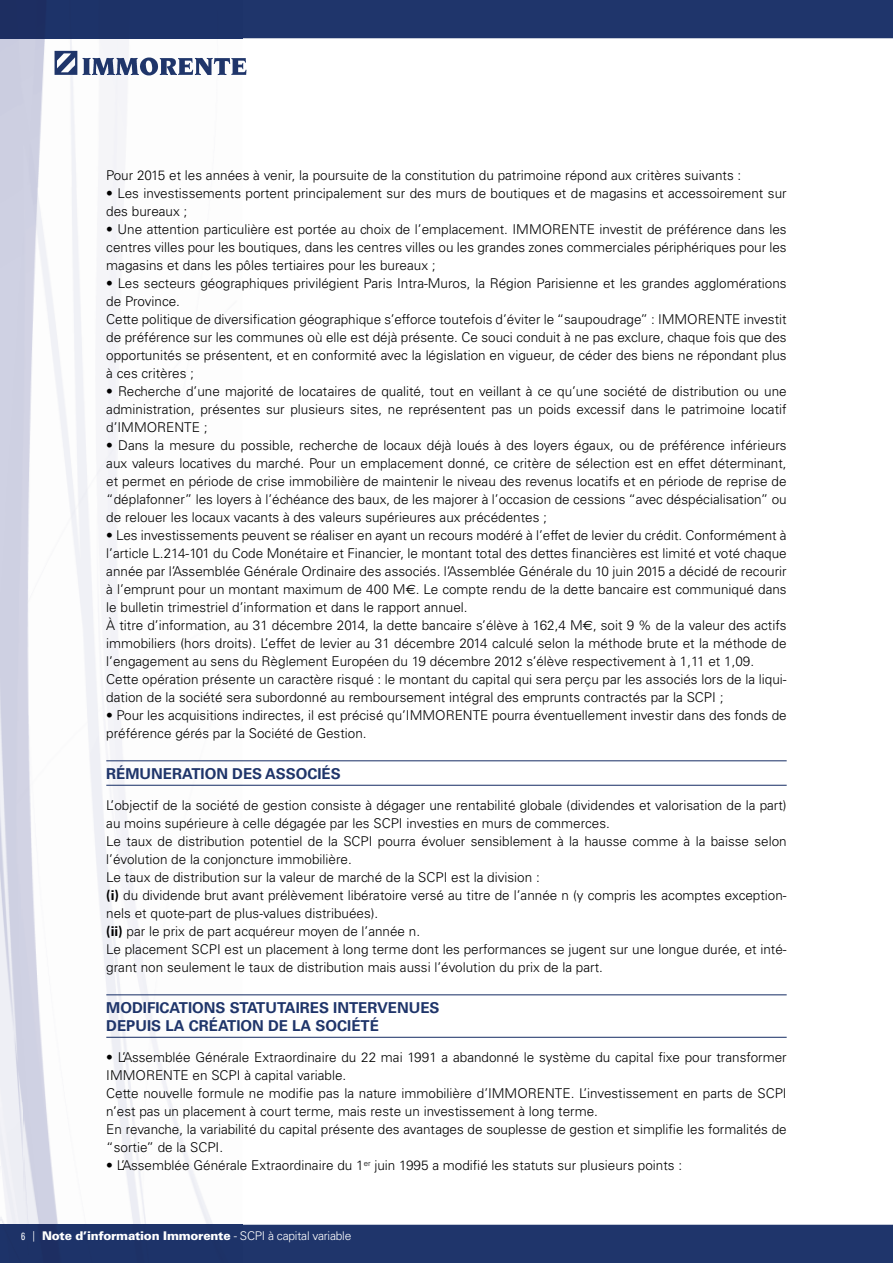
<style>
.page{position:relative;width:893px;height:1263px;background:#fff}
.page>*{position:absolute;margin:0;border:0;box-sizing:border-box;transform-origin:0 0}
.t1{font:700 15px/18px "Univers";color:#1f356a}
.t2{font:300 13.5px/18px "Univers";color:#000}
.t3{font:900 12px "Univers";letter-spacing:-.02em;color:#fff}
.s1{font-family:"Euro Sans";font-weight:400}
.s2{font-weight:700}
.s3{font-weight:400;font-stretch:condensed;font-size:10.5px}
.s4{font-weight:300}
</style>
<div class="page">
<img style="left:0;top:38px;width:16px;height:1187px">
<img style="left:16px;top:188px;width:226px;height:1037px">
<img style="left:15px;top:38px;width:227px;height:150px">
<img style="left:53px;top:51px;width:194px;height:26px">
<div style="left:242px;top:0;width:651px;height:38px;background:#1f356b"></div>
<div style="left:0;top:0;width:242px;height:38px;background:#1d3369"></div>
<div style="left:242px;top:1225px;width:651px;height:38px;background:#1f356b"></div>
<div style="left:0;top:1225px;width:242px;height:38px;background:#1d3369"></div>
<hr style="left:106px;top:760px;width:681px;height:1px;background:#1f356a">
<hr style="left:106px;top:785px;width:681px;height:1px;background:#1f356a">
<hr style="left:106px;top:994px;width:681px;height:1px;background:#1f356a">
<hr style="left:106px;top:1037px;width:681px;height:1px;background:#1f356a">
<p class="t2" style="left:106px;top:167px;width:636px">Pour 2015 et les années à venir, la poursuite de la constitution du patrimoine répond aux critères suivants :</p>
<p class="t2" style="left:106px;top:185px;width:682px">• Les investissements portent principalement sur des murs de boutiques et de magasins et accessoirement sur des bureaux ;</p>
<p class="t2" style="left:106px;top:221px;width:682px;text-align:justify">• Une attention particulière est portée au choix de l’emplacement. IMMORENTE investit de préférence dans les centres villes pour les boutiques, dans les centres villes ou les grandes zones commerciales périphériques pour les magasins et dans les pôles tertiaires pour les bureaux ;</p>
<p class="t2" style="left:106px;top:275px;width:682px">• Les secteurs géographiques privilégient Paris Intra-Muros, la Région Parisienne et les grandes agglomérations de Province.<br>Cette politique de diversification géographique s’efforce toutefois d’éviter le “saupoudrage” : IMMORENTE investit de préférence sur les communes où elle est déjà présente. Ce souci conduit à ne pas exclure, chaque fois que des opportunités se présentent, et en conformité avec la législation en vigueur, de céder des biens ne répondant plus à ces critères ;</p>
<p class="t2" style="left:106px;top:383px;width:682px;text-align:justify">• Recherche d’une majorité de locataires de qualité, tout en veillant à ce qu’une société de distribution ou une administration, présentes sur plusieurs sites, ne représentent pas un poids excessif dans le patrimoine locatif d’IMMORENTE ;</p>
<p class="t2" style="left:106px;top:437px;width:682px;text-align:justify">• Dans la mesure du possible, recherche de locaux déjà loués à des loyers égaux, ou de préférence inférieurs aux valeurs locatives du marché. Pour un emplacement donné, ce critère de sélection est en effet déterminant, et permet en période de crise immobilière de maintenir le niveau des revenus locatifs et en période de reprise de “déplafonner” les loyers à l’échéance des baux, de les majorer à l’occasion de cessions “avec déspécialisation” ou de relouer les locaux vacants à des valeurs supérieures aux précédentes ;</p>
<p class="t2" style="left:106px;top:527px;width:682px">• Les investissements peuvent se réaliser en ayant un recours modéré à l’effet de levier du crédit. Conformément à l’article L.214-101 du Code Monétaire et Financier, le montant total des dettes financières est limité et voté chaque année par l’Assemblée Générale Ordinaire des associés. l’Assemblée Générale du 10 juin 2015 a décidé de recourir à l’emprunt pour un montant maximum de 400 M<span class="s1">€</span>. Le compte rendu de la dette bancaire est communiqué dans le bulletin trimestriel d’information et dans le rapport annuel.<br>À titre d’information, au 31 décembre 2014, la dette bancaire s’élève à 162,4 M<span class="s1">€</span>, soit 9 % de la valeur des actifs immobiliers (hors droits). L’effet de levier au 31 décembre 2014 calculé selon la méthode brute et la méthode de l’engagement au sens du Règlement Européen du 19 décembre 2012 s’élève respectivement à 1,11 et 1,09.<br>Cette opération présente un caractère risqué : le montant du capital qui sera perçu par les associés lors de la liqui&shy;dation de la société sera subordonné au remboursement intégral des emprunts contractés par la SCPI ;</p>
<p class="t2" style="left:106px;top:707px;width:682px">• Pour les acquisitions indirectes, il est précisé qu’IMMORENTE pourra éventuellement investir dans des fonds de préférence gérés par la Société de Gestion.</p>
<p class="t1" style="left:106px;top:766px;width:236px">RÉMUNERATION DES ASSOCIÉS</p>
<p class="t2" style="left:106px;top:797px;width:682px">L’objectif de la société de gestion consiste à dégager une rentabilité globale (dividendes et valorisation de la part) au moins supérieure à celle dégagée par les SCPI investies en murs de commerces.<br>Le taux de distribution potentiel de la SCPI pourra évoluer sensiblement à la hausse comme à la baisse selon l’évolution de la conjoncture immobilière.<br>Le taux de distribution sur la valeur de marché de la SCPI est la division :<br><span class="s2">(i)</span> du dividende brut avant prélèvement libératoire versé au titre de l’année n (y compris les acomptes exception&shy;nels et quote-part de plus-values distribuées).<br><span class="s2">(ii)</span> par le prix de part acquéreur moyen de l’année n.<br>Le placement SCPI est un placement à long terme dont les performances se jugent sur une longue durée, et inté&shy;grant non seulement le taux de distribution mais aussi l’évolution du prix de la part.</p>
<p class="t1" style="left:106px;top:1000px;width:335px">MODIFICATIONS STATUTAIRES INTERVENUES<br>DEPUIS LA CRÉATION DE LA SOCIÉTÉ</p>
<p class="t2" style="left:106px;top:1049px;width:682px">• L’Assemblée Générale Extraordinaire du 22 mai 1991 a abandonné le système du capital fixe pour transformer IMMORENTE en SCPI à capital variable.<br>Cette nouvelle formule ne modifie pas la nature immobilière d’IMMORENTE. L’investissement en parts de SCPI n’est pas un placement à court terme, mais reste un investissement à long terme.<br>En revanche, la variabilité du capital présente des avantages de souplesse de gestion et simplifie les formalités de “sortie” de la SCPI.</p>
<p class="t2" style="left:106px;top:1157px;width:577px">• L’Assemblée Générale Extraordinaire du 1<sup>er</sup> juin 1995 a modifié les statuts sur plusieurs points :</p>
<p class="t3" style="left:21px;top:1232px;width:332px"><span class="s3">6 |</span> Note d’information Immorente <span class="s4">- SCPI à capital variable</span></p>
</div>
